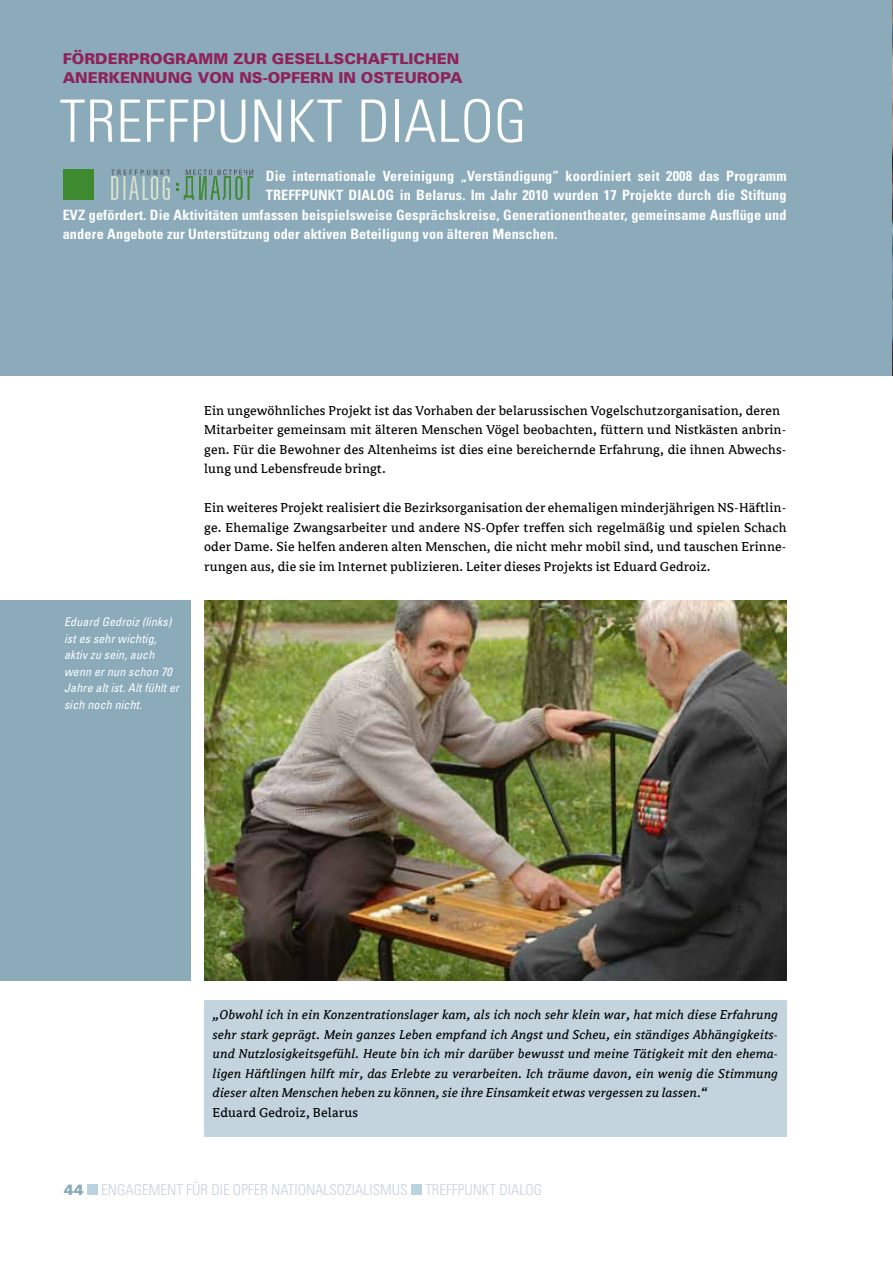
<style>
.page{position:relative;width:893px;height:1263px;background:#fff}
.page>*{position:absolute;margin:0;border:0;box-sizing:border-box;transform-origin:0 0}
.t1{font:300 condensed 58.5px "Univers";color:#fff}
.t2{font:900 15px/19.5px "Univers";color:#8f225b}
.t3{font:300 condensed 15px "Univers";color:#c3d4de}
.t4{font:14.25px/19.5px "Avance";letter-spacing:.01em;color:#000}
.t5{font:italic 14.25px/19.5px "Avance";letter-spacing:.01em;color:#000;text-align:justify}
.t6{font:700 condensed 14.25px "Univers";letter-spacing:.01em;color:#fff}
.t7{font:italic condensed 12px/16.5px "Univers";letter-spacing:.01em;color:#fff}
.s1{font-weight:900;font-stretch:normal;color:#8baaba}
</style>
<div class="page">
<div style="left:0;top:0;width:893px;height:376px;background:#8baaba"></div>
<img style="left:892px;top:0;width:1px;height:376px">
<div style="left:87px;top:1184px;width:11px;height:11px;background:#bbd2e0"></div>
<div style="left:411px;top:1184px;width:11px;height:11px;background:#bbd2e0"></div>
<div style="left:204px;top:1000px;width:583px;height:136px;background:#c3d4de"></div>
<div style="left:0;top:600px;width:191px;height:380px;background:#8baaba"></div>
<img style="left:204px;top:601px;width:583px;height:379px">
<svg style="left:176px;top:183px;width:2px;height:8px"></svg>
<div style="left:64px;top:170px;width:30px;height:30px;background:#3e8a2f"></div>
<svg style="left:111px;top:170px;width:59px;height:30px"></svg>
<svg style="left:184px;top:170px;width:69px;height:30px"></svg>
<p class="t2" style="left:63px;top:48px;width:401px">FÖRDERPROGRAMM ZUR GESELLSCHAFTLICHEN<br>ANERKENNUNG VON NS-OPFERN IN OSTEUROPA</p>
<h1 class="t1" style="left:60px;top:86px;width:29px">TREFFPUN</h1>
<h1 class="t1" style="left:287px;top:86px;width:148px">KT DIALOG</h1>
<p class="t6" style="left:266px;top:167px;width:522px">Die internationale Vereinigung „Verständigung“ koordiniert seit 2008 das Programm</p>
<p class="t6" style="left:266px;top:186px;width:522px">TREFFPUNKT DIALOG in Belarus. Im Jahr 2010 wurden 17 Projekte durch die Stiftung</p>
<p class="t6" style="left:63px;top:206px;width:725px">EVZ gefördert. Die Aktivitäten umfassen beispielsweise Gesprächskreise, Generationentheater, gemeinsame Ausflüge und</p>
<p class="t6" style="left:63px;top:225px;width:496px">andere Angebote zur Unterstützung oder aktiven Beteiligung von älteren Menschen.</p>
<p class="t7" style="left:64px;top:614px;width:117px">Eduard Gedroiz (links) ist es sehr wichtig, aktiv zu sein, auch wenn er nun schon 70<br>Jahre alt ist. Alt fühlt er sich noch nicht.</p>
<p class="t4" style="left:204px;top:401px;width:584px">Ein ungewöhnliches Projekt ist das Vorhaben der belarussischen Vogelschutzorganisation, deren Mitarbeiter gemeinsam mit älteren Menschen Vögel beobachten, füttern und Nistkästen anbrin&shy;gen. Für die Bewohner des Altenheims ist dies eine bereichernde Erfahrung, die ihnen Abwechs&shy;lung und Lebensfreude bringt.</p>
<p class="t4" style="left:204px;top:498px;width:584px;text-align:justify">Ein weiteres Projekt realisiert die Bezirksorganisation der ehemaligen minderjährigen NS-Häftlin&shy;ge. Ehemalige Zwangsarbeiter und andere NS-Opfer treffen sich regelmäßig und spielen Schach oder Dame. Sie helfen anderen alten Menschen, die nicht mehr mobil sind, und tauschen Erinne&shy;rungen aus, die sie im Internet publizieren. Leiter dieses Projekts ist Eduard Gedroiz.</p>
<p class="t5" style="left:213px;top:1005px;width:567px">„Obwohl ich in ein Konzentrationslager kam, als ich noch sehr klein war, hat mich diese Erfahrung sehr stark geprägt. Mein ganzes Leben empfand ich Angst und Scheu, ein ständiges Abhängigkeits&shy;und Nutzlosigkeitsgefühl. Heute bin ich mir darüber bewusst und meine Tätigkeit mit den ehema&shy;ligen Häftlingen hilft mir, das Erlebte zu verarbeiten. Ich träume davon, ein wenig die Stimmung dieser alten Menschen heben zu können, sie ihre Einsamkeit etwas vergessen zu lassen.“</p>
<p class="t4" style="left:213px;top:1103px;width:147px">Eduard Gedroiz, Belarus</p>
<p class="t3" style="left:64px;top:1181px;width:480px"><span class="s1">44</span> ENGAGEMENT FÜR DI E OPFER NATIONALSOZIALISMUS TREFFPUNKT DIALOG</p>
</div>
